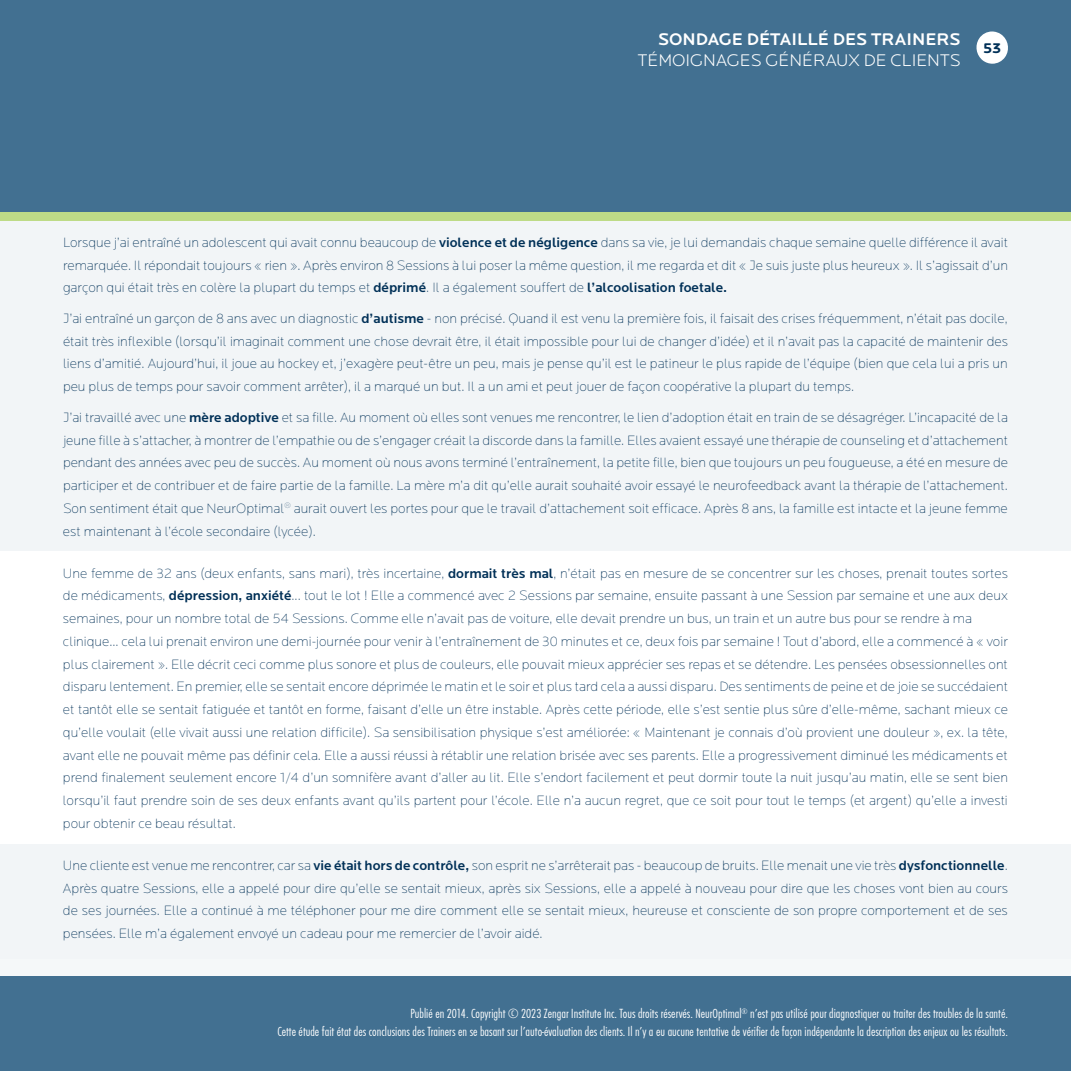
<style>
.page{position:relative;width:1071px;height:1071px;background:#fff}
.page>*{position:absolute;margin:0;border:0;box-sizing:border-box;transform-origin:0 0}
.t1{font:300 17.5px "Locator Display";color:#fff}
.t2{font:500 17.5px "Locator Display";color:#fff}
.t3{font:700 14.53px "Locator Display";color:#003057}
.t4{font:200 14px/22.8px "Locator";color:#003057;text-align:justify}
.t5{font:300 12.25px/17.5px "Futura ND Cn";color:#fff;text-align:right}
.s1{font-weight:500}
</style>
<div class="page">
<div style="left:0;top:976px;width:1071px;height:95px;background:#427091"></div>
<div style="left:0;top:0;width:1071px;height:220px;background:#427091"></div>
<div style="left:0;top:220px;width:1071px;height:756px;background:#f5f8f9"></div>
<div style="left:0;top:551px;width:1071px;height:293px;background:#fff"></div>
<div style="left:0;top:212px;width:1071px;height:8px;background:#bedb87"></div>
<svg style="left:976px;top:31px;width:32px;height:33px"></svg>
<p class="t2" style="left:658px;top:29px;width:304px">SONDAGE DÉTAILLÉ DES TRAINERS</p>
<p class="t1" style="left:638px;top:51px;width:324px">TÉMOIGNAGES GÉNÉRAUX DE CLIENTS</p>
<p class="t3" style="left:983px;top:40px;width:20px">53</p>
<p class="t4" style="left:63px;top:231px;width:946px">Lorsque j’ai entraîné un adolescent qui avait connu beaucoup de <span class="s1">violence et de négligence</span> dans sa vie, je lui demandais chaque semaine quelle différence il avait remarquée. Il répondait toujours « rien ». Après environ 8 Sessions à lui poser la même question, il me regarda et dit « Je suis juste plus heureux ». Il s’agissait d’un garçon qui était très en colère la plupart du temps et <span class="s1">déprimé</span>. Il a également souffert de <span class="s1">l’alcoolisation foetale.</span></p>
<p class="t4" style="left:63px;top:307px;width:947px">J’ai entraîné un garçon de 8 ans avec un diagnostic <span class="s1">d’autisme</span> - non précisé. Quand il est venu la première fois, il faisait des crises fréquemment, n’était pas docile, était très inflexible (lorsqu’il imaginait comment une chose devrait être, il était impossible pour lui de changer d’idée) et il n’avait pas la capacité de maintenir des liens d’amitié. Aujourd’hui, il joue au hockey et, j’exagère peut-être un peu, mais je pense qu’il est le patineur le plus rapide de l’équipe (bien que cela lui a pris un peu plus de temps pour savoir comment arrêter), il a marqué un but. Il a un ami et peut jouer de façon coopérative la plupart du temps.</p>
<p class="t4" style="left:63px;top:406px;width:947px">J’ai travaillé avec une <span class="s1">mère adoptive</span> et sa fille. Au moment où elles sont venues me rencontrer, le lien d’adoption était en train de se désagréger. L’incapacité de la jeune fille à s’attacher, à montrer de l’empathie ou de s’engager créait la discorde dans la famille. Elles avaient essayé une thérapie de counseling et d’attachement pendant des années avec peu de succès. Au moment où nous avons terminé l’entraînement, la petite fille, bien que toujours un peu fougueuse, a été en mesure de participer et de contribuer et de faire partie de la famille. La mère m’a dit qu’elle aurait souhaité avoir essayé le neurofeedback avant la thérapie de l’attachement.<br>Son sentiment était que NeurOptimal<sup>®</sup> aurait ouvert les portes pour que le travail d’attachement soit efficace. Après 8 ans, la famille est intacte et la jeune femme est maintenant à l’école secondaire (lycée).</p>
<p class="t4" style="left:63px;top:561px;width:947px;text-align:left">Une femme de 32 ans (deux enfants, sans mari), très incertaine, <span class="s1">dormait très mal</span>, n’était pas en mesure de se concentrer sur les choses, prenait toutes sortes de médicaments, <span class="s1">dépression, anxiété</span>... tout le lot ! Elle a commencé avec 2 Sessions par semaine, ensuite passant à une Session par semaine et une aux deux semaines, pour un nombre total de 54 Sessions. Comme elle n’avait pas de voiture, elle devait prendre un bus, un train et un autre bus pour se rendre à ma clinique... cela lui prenait environ une demi-journée pour venir à l’entraînement de 30 minutes et ce, deux fois par semaine ! Tout d’abord, elle a commencé à « voir plus clairement ». Elle décrit ceci comme plus sonore et plus de couleurs, elle pouvait mieux apprécier ses repas et se détendre. Les pensées obsessionnelles ont disparu lentement. En premier, elle se sentait encore déprimée le matin et le soir et plus tard cela a aussi disparu. Des sentiments de peine et de joie se succédaient et tantôt elle se sentait fatiguée et tantôt en forme, faisant d’elle un être instable. Après cette période, elle s’est sentie plus sûre d’elle-même, sachant mieux ce qu’elle voulait (elle vivait aussi une relation difficile). Sa sensibilisation physique s’est améliorée: « Maintenant je connais d’où provient une douleur », ex. la tête, avant elle ne pouvait même pas définir cela. Elle a aussi réussi à rétablir une relation brisée avec ses parents. Elle a progressivement diminué les médicaments et prend finalement seulement encore 1/4 d’un somnifère avant d’aller au lit. Elle s’endort facilement et peut dormir toute la nuit jusqu’au matin, elle se sent bien lorsqu’il faut prendre soin de ses deux enfants avant qu’ils partent pour l’école. Elle n’a aucun regret, que ce soit pour tout le temps (et argent) qu’elle a investi pour obtenir ce beau résultat.</p>
<p class="t4" style="left:63px;top:854px;width:946px">Une cliente est venue me rencontrer, car sa <span class="s1">vie était hors de contrôle,</span> son esprit ne s’arrêterait pas - beaucoup de bruits. Elle menait une vie très <span class="s1">dysfonctionnelle</span>.<br>Après quatre Sessions, elle a appelé pour dire qu’elle se sentait mieux, après six Sessions, elle a appelé à nouveau pour dire que les choses vont bien au cours de ses journées. Elle a continué à me téléphoner pour me dire comment elle se sentait mieux, heureuse et consciente de son propre comportement et de ses pensées. Elle m’a également envoyé un cadeau pour me remercier de l’avoir aidé.</p>
<p class="t5" style="left:277px;top:1005px;width:732px">Publié en 2014. Copyright © 2023 Zengar Institute Inc. Tous droits réservés. NeurOptimal<sup>®</sup> n’est pas utilisé pour diagnostiquer ou traiter des troubles de la santé.<br>Cette étude fait état des conclusions des Trainers en se basant sur l’auto-évaluation des clients. Il n’y a eu aucune tentative de vérifier de façon indépendante la description des enjeux ou les résultats.</p>
</div>
